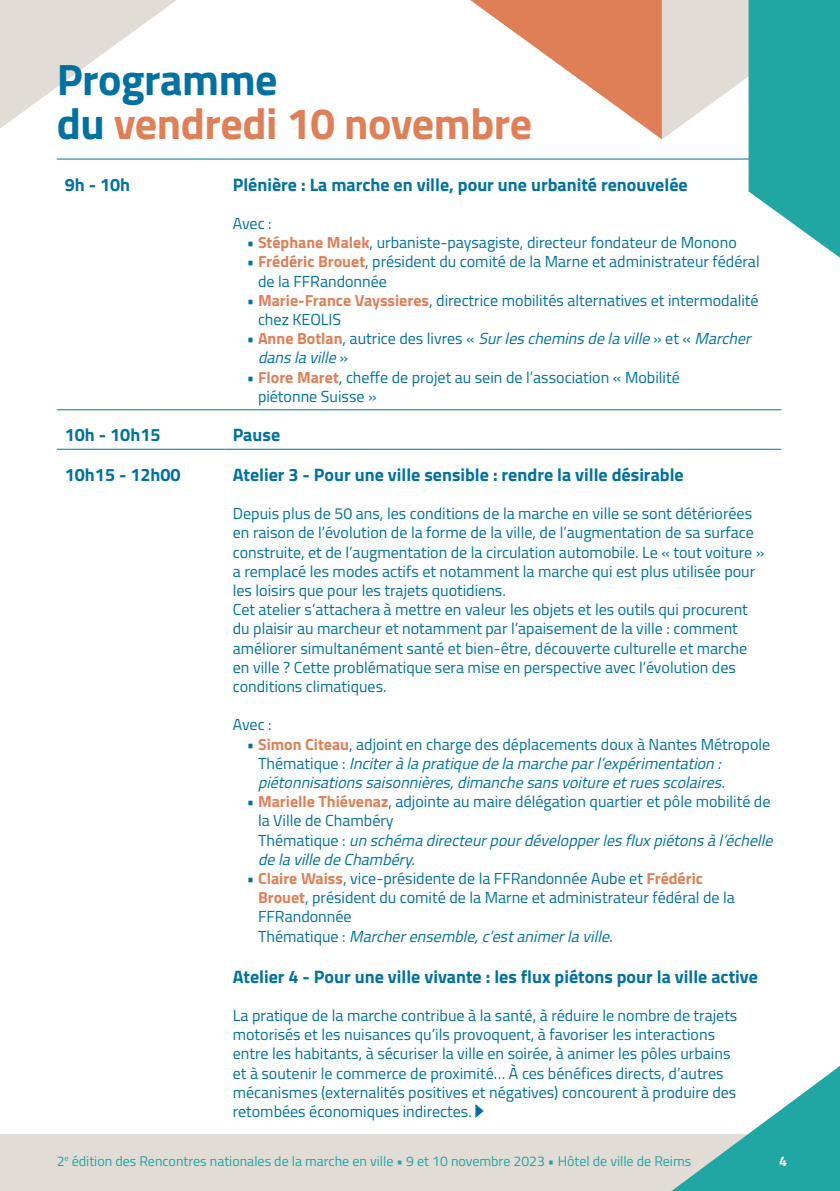
<style>
.page{position:relative;width:840px;height:1191px;background:#fff}
.page>*{position:absolute;margin:0;border:0;box-sizing:border-box;transform-origin:0 0}
.t1{font:700 44px/44px "Cairo";letter-spacing:-.01em;color:#df7f57}
.t2{font:700 18px "Cairo";color:#0071a1}
.t3{font:16px/19.2px "Cairo";color:#0071a1}
.t4{font:italic 16px/19.2px "Cairo";color:#0071a1}
.t5{font:14px "Cairo";color:#20a6a3}
.t6{font:700 14px "Cairo";color:#fff}
.s1{color:#0071a1}
.s2{font-weight:700;color:#df7f57}
.s3{font-style:normal}
.s4{font-weight:700;font-style:normal;color:#df7f57}
.s5{font-style:italic}
</style>
<div class="page">
<svg style="left:0;top:0;width:176px;height:128px"></svg>
<div style="left:0;top:1134px;width:839px;height:57px;background:#e1dcd5"></div>
<hr style="left:57px;top:159px;width:168px;height:1px;background:#0071a1">
<hr style="left:225px;top:159px;width:555px;height:1px;background:#0071a1">
<hr style="left:57px;top:409px;width:168px;height:1px;background:#0071a1">
<hr style="left:225px;top:409px;width:555px;height:1px;background:#0071a1">
<hr style="left:57px;top:449px;width:168px;height:1px;background:#0071a1">
<hr style="left:225px;top:449px;width:555px;height:1px;background:#0071a1">
<svg style="left:475px;top:1104px;width:8px;height:14px"></svg>
<svg style="left:671px;top:1066px;width:168px;height:125px"></svg>
<svg style="left:470px;top:0;width:369px;height:257px"></svg>
<h1 class="t1" style="left:57px;top:58px;width:477px"><span class="s1">Programme<br>du</span> vendredi 10 novembre</h1>
<p class="t2" style="left:65px;top:169px;width:67px">9h - 10h</p>
<p class="t2" style="left:233px;top:169px;width:456px">Plénière : La marche en ville, pour une urbanité renouvelée</p>
<p class="t3" style="left:233px;top:214px;width:40px">Avec :</p>
<p class="t3" style="left:247px;top:233px;width:491px">• <span class="s2">Stéphane Malek</span>, urbaniste-paysagiste, directeur fondateur de Monono</p>
<p class="t3" style="left:258px;top:252px;width:503px;text-indent:-11px">• <span class="s2">Frédéric Brouet</span>, président du comité de la Marne et administrateur fédéral de la FFRandonnée</p>
<p class="t3" style="left:258px;top:290px;width:502px;text-indent:-11px">• <span class="s2">Marie-France Vayssieres</span>, directrice mobilités alternatives et intermodalité chez KEOLIS</p>
<p class="t4" style="left:258px;top:329px;width:499px;text-indent:-11px"><span class="s3">•</span> <span class="s4">Anne Botlan</span><span class="s3">, autrice des livres «</span> Surlescheminsdelaville<span class="s3">» et «</span> Marcher danslaville<span class="s3">»</span></p>
<p class="t3" style="left:258px;top:367px;width:423px;text-indent:-11px">• <span class="s2">Flore Maret</span>, cheffe de projet au sein de l’association « Mobilité piétonne Suisse »</p>
<p class="t2" style="left:65px;top:420px;width:97px">10h - 10h15</p>
<p class="t2" style="left:233px;top:420px;width:49px">Pause</p>
<p class="t2" style="left:65px;top:460px;width:117px">10h15 - 12h00</p>
<p class="t2" style="left:233px;top:460px;width:452px">Atelier 3 - Pour une ville sensible : rendre la ville désirable</p>
<p class="t3" style="left:233px;top:504px;width:533px">Depuis plus de 50 ans, les conditions de la marche en ville se sont détériorées en raison de l’évolution de la forme de la ville, de l’augmentation de sa surface construite, et de l’augmentation de la circulation automobile. Le « tout voiture » a remplacé les modes actifs et notamment la marche qui est plus utilisée pour les loisirs que pour les trajets quotidiens.<br>Cet atelier s’attachera à mettre en valeur les objets et les outils qui procurent du plaisir au marcheur et notamment par l’apaisement de la ville : comment améliorer simultanément santé et bien-être, découverte culturelle et marche en ville ? Cette problématique sera mise en perspective avec l’évolution des conditions climatiques.</p>
<p class="t3" style="left:233px;top:715px;width:40px">Avec :</p>
<p class="t4" style="left:258px;top:734px;width:513px;text-indent:-11px"><span class="s3">•</span> <span class="s4">Simon Citeau</span><span class="s3">, adjoint en charge des déplacements doux à Nantes Métropole<br>T h é m a t i q u e :</span> Inciteràlapratiquedelamarcheparl’expérimentation: piétonnisationssaisonnières,dimanchesansvoitureetruesscolaires.</p>
<p class="t3" style="left:258px;top:792px;width:521px;text-indent:-11px">• <span class="s2">Marielle Thiévenaz</span>, adjointe au maire délégation quartier et pôle mobilité de la Ville de Chambéry<br>T h é m a t i q u e : <span class="s5">unschémadirecteurpourdévelopperlesfluxpiétonsàl’échelle delavilledeChambéry.</span></p>
<p class="t3" style="left:258px;top:869px;width:478px;text-indent:-11px">• <span class="s2">Claire Waiss</span>, vice-présidente de la FFRandonnée Aube et <span class="s2">Frédéric Brouet</span>, président du comité de la Marne et administrateur fédéral de la FFRandonnée<br>T h é m a t i q u e : <span class="s5">Marcherensemble,c’estanimerlaville.</span></p>
<p class="t2" style="left:233px;top:961px;width:526px">Atelier 4 - Pour une ville vivante : les flux piétons pour la ville active</p>
<p class="t3" style="left:233px;top:1005px;width:506px">La pratique de la marche contribue à la santé, à réduire le nombre de trajets motorisés et les nuisances qu’ils provoquent, à favoriser les interactions entre les habitants, à sécuriser la ville en soirée, à animer les pôles urbains et à soutenir le commerce de proximité… À ces bénéfices directs, d’autres mécanismes (externalités positives et négatives) concourent à produire des retombées économiques indirectes.</p>
<p class="t5" style="left:57px;top:1150px;width:635px">2<sup>e</sup> édition des Rencontres nationales de la marche en ville • 9 et 10 novembre 2023 • Hôtel de ville de Reims</p>
<p class="t6" style="left:778px;top:1149px;width:9px">4</p>
</div>
